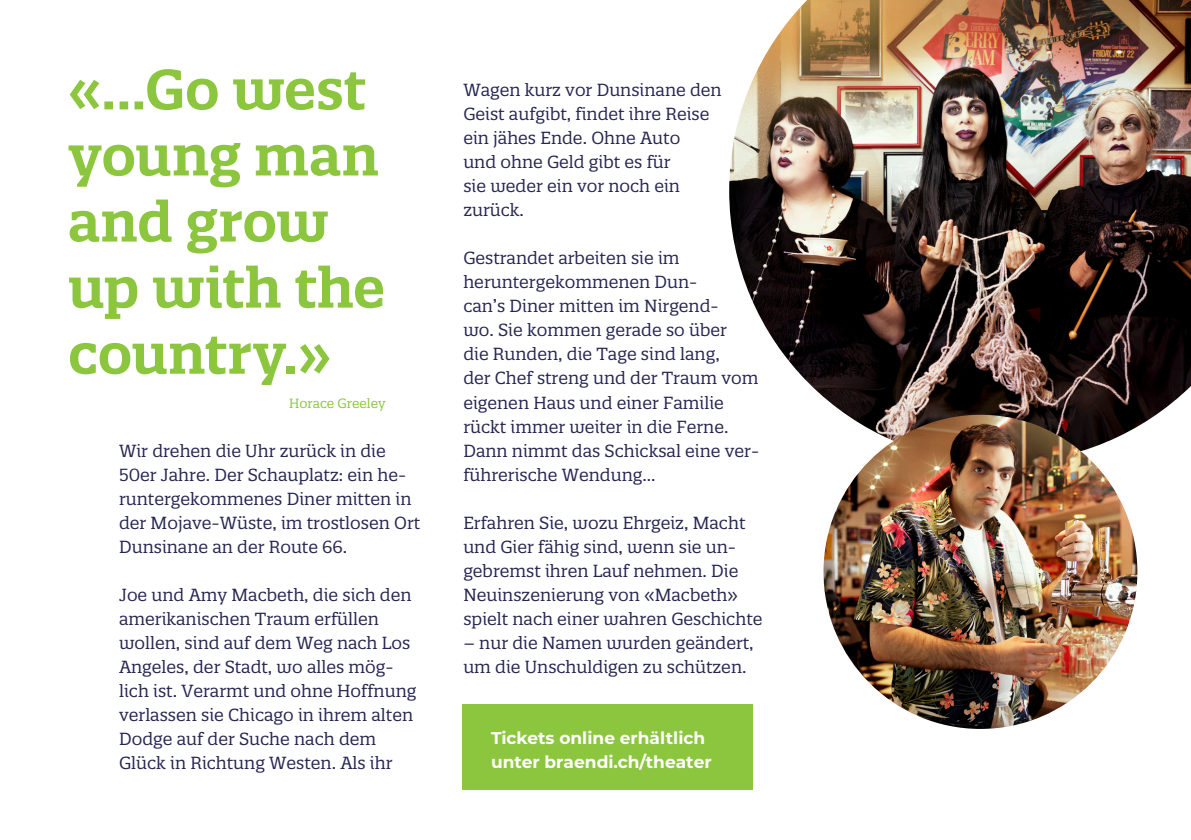
<style>
.page{position:relative;width:1191px;height:840px;background:#fff}
.page>*{position:absolute;margin:0;border:0;box-sizing:border-box;transform-origin:0 0}
.t1{font:600 55px/66px "Quatro Slab";letter-spacing:-.005em;color:#8bc63e}
.t2{font:17px/24px "Quatro Slab";color:#262652}
.t3{font:700 17px/24px "Montserrat";color:#fff}
.t4{font:13px "Quatro Slab";color:#8bc63e}
</style>
<div class="page">
<img style="left:729px;top:0;width:462px;height:457px">
<img style="left:823px;top:414px;width:314px;height:314px;border-radius:157px">
<div style="left:463px;top:704px;width:290px;height:85px;background:#8bc63e"></div>
<h1 class="t1" style="left:68px;top:56px;width:318px">«…Go west young man and grow up with the country.»</h1>
<p class="t4" style="left:289px;top:395px;width:98px">Horace Greeley</p>
<p class="t2" style="left:119px;top:438px;width:303px">Wir drehen die Uhr zurück in die<br>50er Jahre. Der Schauplatz: ein he&shy;runtergekommenes Diner mitten in der Mojave-Wüste, im trostlosen Ort<br>Dunsinane an der Route 66.</p>
<p class="t2" style="left:119px;top:582px;width:299px">Joe und Amy Macbeth, die sich den amerikanischen Traum erfüllen wollen, sind auf dem Weg nach Los<br>Angeles, der Stadt, wo alles mög&shy;lich ist. Verarmt und ohne Hoffnung verlassen sie Chicago in ihrem alten<br>Dodge auf der Suche nach dem<br>Glück in Richtung Westen. Als ihr</p>
<p class="t2" style="left:463px;top:78px;width:260px">Wagen kurz vor Dunsinane den<br>Geist aufgibt, findet ihre Reise ein jähes Ende. Ohne Auto<br>und ohne Geld gibt es für<br>sie weder ein vor noch ein zurück.</p>
<p class="t2" style="left:463px;top:246px;width:297px">Gestrandet arbeiten sie im heruntergekommenen Dun-<br>can’s Diner mitten im Nirgend-<br>wo. Sie kommen gerade so über<br>die Runden, die Tage sind lang,<br>der Chef streng und der Traum vom eigenen Haus und einer Familie rückt immer weiter in die Ferne.<br>Dann nimmt das Schicksal eine ver&shy;führerische Wendung...</p>
<p class="t2" style="left:463px;top:510px;width:300px">Erfahren Sie, wozu Ehrgeiz, Macht und Gier fähig sind, wenn sie un&shy;gebremst ihren Lauf nehmen. Die Neuinszenierung von «Macbeth» spielt nach einer wahren Geschichte</p>
<p class="t2" style="left:463px;top:630px;width:292px">– nur die Namen wurden geändert, um die Unschuldigen zu schützen.</p>
<p class="t3" style="left:491px;top:724px;width:222px">Tickets online erhältlich unter braendi.ch/theater</p>
</div>
